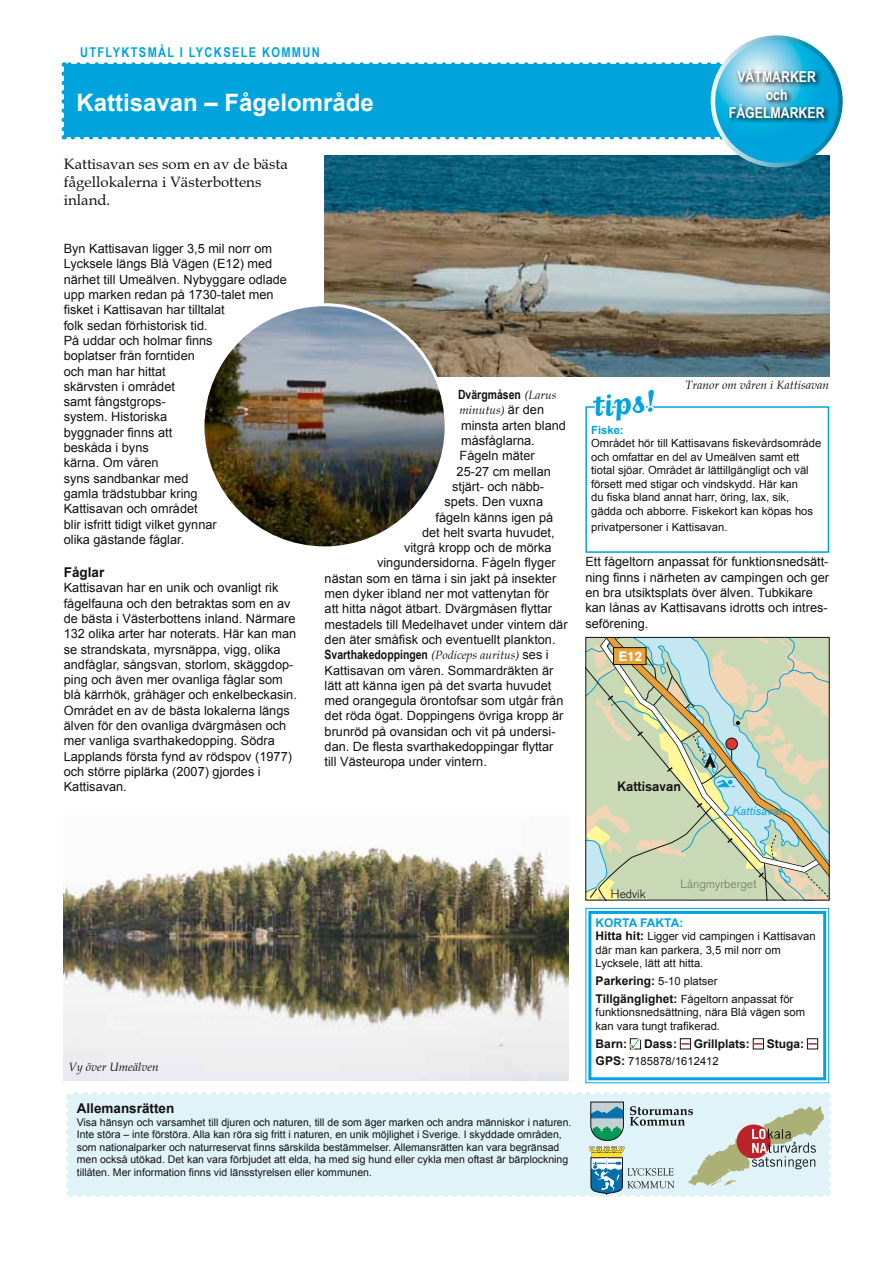
<style>
.page{position:relative;width:893px;height:1263px;background:#fff}
.page>*{position:absolute;margin:0;border:0;box-sizing:border-box;transform-origin:0 0}
.t1{font:700 36px "Matrix Script";color:#00a3db}
.t2{font:700 24px "Arial";color:#fff}
.t3{font:15px/18px "Book Antiqua";color:#121212}
.t4{font:700 15px/18px "Arial Narrow";color:#fff;text-align:center}
.t5{font:700 13.5px "Arial Narrow";letter-spacing:.1em;color:#00a3db}
.t6{font:700 13.5px "Arial";color:#121212}
.t7{font:500 13.5px "Akzidenz Grotesk BE";color:#121212}
.t8{font:700 13.5px "Akzidenz Grotesk BE";color:#fff}
.t9{font:12.75px/15.3px "Arial";color:#121212}
.t10{font:700 12.75px "Arial Narrow";color:#121212}
.t11{font:italic 12px "Book Antiqua";color:#121212}
.t12{font:700 12px "Arial";color:#121212}
.t13{font:300 12px "Akzidenz Grotesk BE";color:#6b7866}
.t14{font:700 12px "Arial";color:#00a3db}
.t15{font:italic 12px "Akzidenz Grotesk BE";color:#00a3db}
.t16{font:300 12px "Akzidenz Grotesk BE";color:#121212}
.t17{font:11.25px/13.5px "Arial";color:#121212}
.t18{font:700 11.25px "Arial";color:#00a3db}
.t19{font:10.5px/12.6px "Arial";color:#121212}
.s1{font-family:"Book Antiqua";font-weight:400;font-style:italic;font-size:12px}
.s2{font-family:"Arial";font-style:normal;font-size:12.75px}
.s3{font-family:"Arial";font-weight:400}
.s4{font-weight:700;font-size:12px}
</style>
<div class="page">
<img style="left:325px;top:155px;width:504px;height:221px">
<svg style="left:586px;top:639px;width:243px;height:262px;background:#c7d2b5"></svg>
<div style="left:585px;top:637px;width:245px;height:263px;border:1px solid #121212"></div>
<svg style="left:585px;top:907px;width:245px;height:177px"></svg>
<div style="left:588px;top:911px;width:238px;height:169px;border:3px solid #00a3db"></div>
<svg style="left:66px;top:1092px;width:765px;height:105px;background:#d8e9ed"></svg>
<div style="left:64px;top:65px;width:764px;height:72px;background:#00a3db"></div>
<svg style="left:62px;top:74px;width:4px;height:65px"></svg>
<svg style="left:73px;top:135px;width:756px;height:4px"></svg>
<svg style="left:64px;top:62px;width:662px;height:5px"></svg>
<svg style="left:713px;top:38px;width:127px;height:127px"></svg>
<div style="left:711px;top:35px;width:132px;height:132px;border:4px solid #fff;border-radius:50%"></div>
<img style="left:727px;top:66px;width:103px;height:58px">
<img style="left:203px;top:305px;width:243px;height:243px;border-radius:122px">
<img style="left:64px;top:847px;width:504px;height:233px">
<div style="left:585px;top:406px;width:244px;height:147px;border:2px solid #00a3db"></div>
<svg style="left:590px;top:290px;width:66px;height:119px"></svg>
<p class="t5" style="left:80px;top:42px;width:241px">UTFLYKTSMÅL I LYCKSELE KOMMUN</p>
<p class="t4" style="left:737px;top:67px;width:80px">VÅTMARKER och</p>
<h2 class="t2" style="left:77px;top:87px;width:299px">Kattisavan – Fågelområde</h2>
<p class="t4" style="left:729px;top:103px;width:97px">FÅGELMARKER</p>
<p class="t3" style="left:64px;top:155px;width:226px">Kattisavan ses som en av de bästa fågellokalerna i Västerbottens inland.</p>
<p class="t9" style="left:64px;top:241px;width:225px">Byn Kattisavan ligger 3,5 mil norr om<br>Lycksele längs Blå Vägen (E12) med närhet till Umeälven. Nybyggare odlade upp marken redan på 1730-talet men fisket i Kattisavan har tilltalat<br>folk sedan förhistorisk tid.<br>På uddar och holmar finns<br>boplatser från forntiden<br>och man har hittat<br>skärvsten i området<br>samt fångstgrops-<br>system. Historiska<br>byggnader finns att<br>beskåda i byns<br>kärna. Om våren<br>syns sandbankar med<br>gamla trädstubbar kring<br>Kattisavan och området<br>blir isfritt tidigt vilket gynnar<br>olika gästande fåglar.</p>
<p class="t6" style="left:64px;top:563px;width:42px">Fåglar</p>
<p class="t9" style="left:64px;top:580px;width:235px">Kattisavan har en unik och ovanligt rik fågelfauna och den betraktas som en av de bästa i Västerbottens inland. Närmare 132 olika arter har noterats. Här kan man se strandskata, myrsnäppa, vigg, olika andfåglar, sångsvan, storlom, skäggdop&shy;ping och även mer ovanliga fåglar som blå kärrhök, gråhäger och enkelbeckasin.<br>Området en av de bästa lokalerna längs älven för den ovanliga dvärgmåsen och mer vanliga svarthakedopping. Södra Lapplands första fynd av rödspov (1977) och större piplärka (2007) gjordes i Kattisavan.</p>
<p class="t10" style="left:458px;top:385px;width:100px">Dvärgmåsen <span class="s1">(Larus</span></p>
<p class="t11" style="left:460px;top:403px;width:86px">minutus) <span class="s2">är den</span></p>
<p class="t9" style="left:461px;top:418px;width:106px">minsta arten bland</p>
<p class="t9" style="left:461px;top:433px;width:75px">måsfåglarna.</p>
<p class="t9" style="left:460px;top:448px;width:77px">Fågeln mäter</p>
<p class="t9" style="left:457px;top:464px;width:96px">25-27 cm mellan</p>
<p class="t9" style="left:452px;top:479px;width:94px">stjärt- och näbb-</p>
<p class="t9" style="left:445px;top:494px;width:100px">spets. Den vuxna</p>
<p class="t9" style="left:436px;top:509px;width:119px">fågeln känns igen på</p>
<p class="t9" style="left:422px;top:525px;width:134px">det helt svarta huvudet,</p>
<p class="t9" style="left:404px;top:540px;width:149px">vitgrå kropp och de mörka</p>
<p class="t9" style="left:377px;top:555px;width:180px">vingundersidorna. Fågeln flyger</p>
<p class="t9" style="left:325px;top:571px;width:233px">nästan som en tärna i sin jakt på insekter</p>
<p class="t9" style="left:325px;top:586px;width:226px">men dyker ibland ner mot vattenytan för</p>
<p class="t9" style="left:325px;top:601px;width:229px">att hitta något ätbart. Dvärgmåsen flyttar</p>
<p class="t9" style="left:325px;top:617px;width:245px">mestadels till Medelhavet under vintern där</p>
<p class="t9" style="left:325px;top:632px;width:233px">den äter småfisk och eventuellt plankton.</p>
<p class="t10" style="left:325px;top:645px;width:226px">Svarthakedoppingen <span class="s1">(Podiceps auritus)</span> <span class="s3">ses i</span></p>
<p class="t9" style="left:325px;top:662px;width:240px">Kattisavan om våren. Sommardräkten är lätt att känna igen på det svarta huvudet med orangegula örontofsar som utgår från det röda ögat. Doppingens övriga kropp är brunröd på ovansidan och vit på undersi&shy;dan. De flesta svarthakedoppingar flyttar till Västeuropa under vintern.</p>
<h1 class="t1" style="left:591px;top:388px;width:64px;rotate:-5deg">tips!</h1>
<p class="t11" style="left:685px;top:377px;width:145px">Tranor om våren i Kattisavan</p>
<p class="t18" style="left:591px;top:422px;width:34px">Fiske:</p>
<p class="t17" style="left:591px;top:437px;width:232px">Området hör till Kattisavans fiskevårdsområde och omfattar en del av Umeälven samt ett tiotal sjöar. Området är lättillgängligt och väl försett med stigar och vindskydd. Här kan<br>du fiska bland annat harr, öring, lax, sik, gädda och abborre. Fiskekort kan köpas hos</p>
<p class="t17" style="left:591px;top:520px;width:138px">privatpersoner i Kattisavan.</p>
<p class="t9" style="left:585px;top:554px;width:245px">Ett fågeltorn anpassat för funktionsnedsätt&shy;ning finns i närheten av campingen och ger en bra utsiktsplats över älven. Tubkikare kan lånas av Kattisavans idrotts och intres&shy;seförening.</p>
<p class="t8" style="left:618px;top:648px;width:25px">E12</p>
<p class="t7" style="left:617px;top:778px;width:65px">Kattisavan</p>
<p class="t15" style="left:732px;top:803px;width:54px">Kattisavan</p>
<p class="t11" style="left:68px;top:1060px;width:92px">Vy över Umeälven</p>
<p class="t6" style="left:77px;top:1099px;width:99px">Allemansrätten</p>
<p class="t19" style="left:77px;top:1116px;width:496px">Visa hänsyn och varsamhet till djuren och naturen, till de som äger marken och andra människor i naturen.<br>Inte störa – inte förstöra. Alla kan röra sig fritt i naturen, en unik möjlighet i Sverige. I skyddade områden, som nationalparker och naturreservat finns särskilda bestämmelser. Allemansrätten kan vara begränsad men också utökad. Det kan vara förbjudet att elda, ha med sig hund eller cykla men oftast är bärplockning tillåten. Mer information finns vid länsstyrelsen eller kommunen.</p>
<p class="t13" style="left:680px;top:877px;width:78px">Långmyrberget</p>
<p class="t16" style="left:611px;top:887px;width:36px">Hedvik</p>
<p class="t14" style="left:596px;top:915px;width:89px">KORTA FAKTA:</p>
<p class="t17" style="left:596px;top:930px;width:221px"><span class="s4">Hitta hit:</span> Ligger vid campingen i Kattisavan där man kan parkera, 3,5 mil norr om<br>Lycksele, lätt att hitta.</p>
<p class="t17" style="left:596px;top:972px;width:199px;line-height:17.7px"><span class="s4">Parkering:</span> 5-10 platser<br><span class="s4">Tillgänglighet:</span> Fågeltorn anpassat för</p>
<p class="t17" style="left:596px;top:1006px;width:211px">funktionsnedsättning, nära Blå vägen som kan vara tungt trafikerad.</p>
<p class="t12" style="left:596px;top:1035px;width:33px">Barn:</p>
<p class="t12" style="left:644px;top:1035px;width:34px">Dass:</p>
<p class="t12" style="left:694px;top:1035px;width:58px">Grillplats:</p>
<p class="t12" style="left:767px;top:1035px;width:39px">Stuga:</p>
<p class="t17" style="left:596px;top:1055px;width:125px"><span class="s4">GPS:</span> 7185878/1612412</p>
</div>
